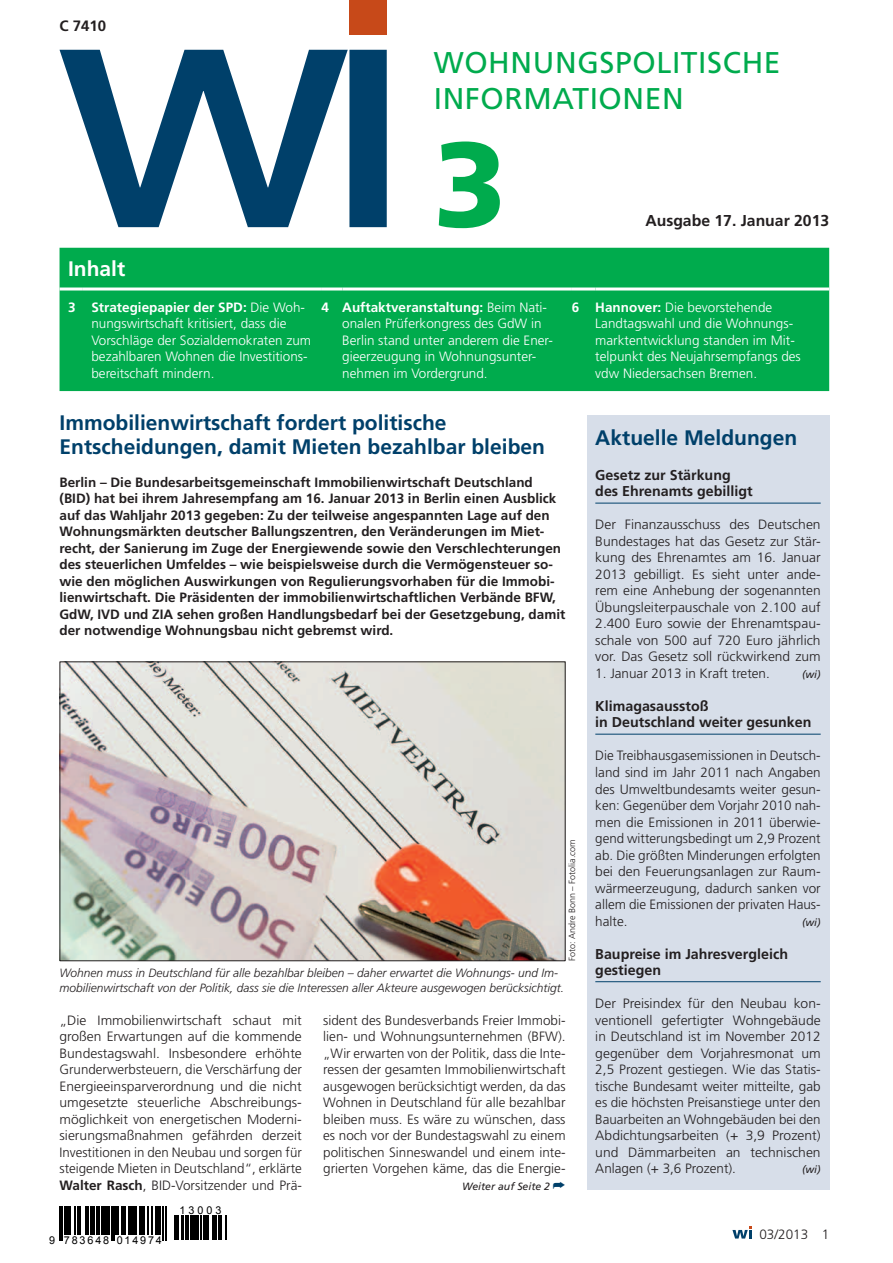
<style>
.page{position:relative;width:893px;height:1263px;background:#fff}
.page>*{position:absolute;margin:0;border:0;box-sizing:border-box;transform-origin:0 0}
.t1{font:900 120px "Frutiger";color:#00ab4d}
.t2{font:30px/36px "Frutiger";letter-spacing:.02em;color:#00ab4d}
.t3{font:700 21px/24px "Frutiger";color:#00406a}
.t4{font:700 21px "Frutiger";color:#fff}
.t5{font:700 15.75px "Frutiger";color:#231f20}
.t6{font:700 15px "Frutiger";color:#231f20}
.t7{font:700 14.25px/16.5px "Frutiger";color:#231f20}
.t8{font:300 13.5px/16.5px "Frutiger";color:#231f20;text-align:justify}
.t9{font:700 13.5px/16.5px "Frutiger";color:#231f20}
.t10{font:300 13.5px/16.5px "Frutiger";color:#fff}
.t11{font:italic 300 12px/15px "Frutiger";color:#231f20}
.t12{font:10.8px "Arial";letter-spacing:.17em;color:#000}
.t13{font:italic 10.5px "Frutiger";color:#231f20}
.t14{font:300 9px "Frutiger";color:#231f20}
.s1{font-weight:700}
.s2{color:#00406a}
</style>
<div class="page">
<div style="left:60px;top:248px;width:769px;height:143px;background:#00ab4d"></div>
<hr style="left:60px;top:287px;width:23px;height:3px;background:#fff">
<hr style="left:83px;top:287px;width:238px;height:3px;background:#fff">
<hr style="left:321px;top:287px;width:21px;height:3px;background:#fff">
<hr style="left:342px;top:287px;width:230px;height:3px;background:#fff">
<hr style="left:572px;top:287px;width:23px;height:3px;background:#fff">
<hr style="left:595px;top:287px;width:234px;height:3px;background:#fff">
<img style="left:62px;top:663px;width:502px;height:296px">
<div style="left:60px;top:661px;width:506px;height:300px;border:1px solid #231f20"></div>
<div style="left:587px;top:415px;width:242px;height:774px;background:#d7dee9"></div>
<hr style="left:595px;top:503px;width:226px;height:1px;background:#00406a">
<hr style="left:595px;top:734px;width:226px;height:1px;background:#00406a">
<hr style="left:595px;top:981px;width:226px;height:1px;background:#00406a">
<svg style="left:732px;top:1226px;width:20px;height:12px"></svg>
<hr style="left:60px;top:1206px;width:1px;height:34px;background:#000">
<hr style="left:62px;top:1206px;width:1px;height:34px;background:#000">
<hr style="left:64px;top:1206px;width:3px;height:28px;background:#000">
<hr style="left:69px;top:1206px;width:2px;height:28px;background:#000">
<svg style="left:74px;top:1206px;width:7px;height:28px"></svg>
<hr style="left:85px;top:1206px;width:2px;height:28px;background:#000">
<svg style="left:88px;top:1206px;width:1px;height:28px"></svg>
<hr style="left:90px;top:1206px;width:4px;height:28px;background:#000">
<hr style="left:97px;top:1206px;width:3px;height:28px;background:#000">
<svg style="left:101px;top:1206px;width:1px;height:28px"></svg>
<hr style="left:103px;top:1206px;width:3px;height:28px;background:#000">
<hr style="left:107px;top:1206px;width:3px;height:28px;background:#000">
<hr style="left:111px;top:1206px;width:1px;height:34px;background:#000">
<hr style="left:114px;top:1206px;width:1px;height:34px;background:#000">
<hr style="left:116px;top:1206px;width:3px;height:28px;background:#000">
<svg style="left:121px;top:1206px;width:1px;height:28px"></svg>
<hr style="left:124px;top:1206px;width:2px;height:28px;background:#000">
<hr style="left:128px;top:1206px;width:2px;height:28px;background:#000">
<hr style="left:131px;top:1206px;width:2px;height:28px;background:#000">
<hr style="left:134px;top:1206px;width:3px;height:28px;background:#000">
<hr style="left:139px;top:1206px;width:4px;height:28px;background:#000">
<svg style="left:144px;top:1206px;width:12px;height:28px"></svg>
<hr style="left:157px;top:1206px;width:4px;height:28px;background:#000">
<hr style="left:163px;top:1206px;width:1px;height:34px;background:#000">
<hr style="left:165px;top:1206px;width:1px;height:34px;background:#000">
<svg style="left:174px;top:1216px;width:1px;height:24px"></svg>
<hr style="left:176px;top:1216px;width:3px;height:24px;background:#000">
<hr style="left:181px;top:1216px;width:2px;height:24px;background:#000">
<svg style="left:185px;top:1216px;width:4px;height:24px"></svg>
<hr style="left:190px;top:1216px;width:4px;height:24px;background:#000">
<hr style="left:195px;top:1216px;width:2px;height:24px;background:#000">
<svg style="left:198px;top:1216px;width:3px;height:24px"></svg>
<hr style="left:203px;top:1216px;width:4px;height:24px;background:#000">
<svg style="left:208px;top:1216px;width:1px;height:24px"></svg>
<hr style="left:212px;top:1216px;width:3px;height:24px;background:#000">
<svg style="left:216px;top:1216px;width:11px;height:24px"></svg>
<svg style="left:60px;top:50px;width:327px;height:177px"></svg>
<div style="left:350px;top:0;width:37px;height:34px;background:#c74919"></div>
<p class="t6" style="left:60px;top:17px;width:48px">C 7410</p>
<h2 class="t2" style="left:434px;top:44px;width:348px">WOHNUNGSPOLITISCHE<br>I NFORMATIONEN</h2>
<h1 class="t1" style="left:434px;top:112px;width:75px">3</h1>
<p class="t5" style="left:645px;top:211px;width:185px">Ausgabe 17. Januar 2013</p>
<h3 class="t4" style="left:68px;top:257px;width:59px">Inhalt</h3>
<p class="t10" style="left:91px;top:299px;width:221px;text-indent:-23px"><span class="s1">3 Strategiepapier der SPD:</span> Die Woh&shy;nungswirtschaft kritisiert, dass die Vorschläge der Sozialdemokraten zum bezahlbaren Wohnen die Investitions&shy;bereitschaft mindern.</p>
<p class="t10" style="left:342px;top:299px;width:212px;text-indent:-21px"><span class="s1">4 Auftaktveranstaltung:</span> Beim Nati&shy;onalen Prüferkongress des GdW in<br>Berlin stand unter anderem die Ener&shy;gieerzeugung in Wohnungsunter&shy;nehmen im Vordergrund.</p>
<p class="t10" style="left:595px;top:299px;width:207px;text-indent:-23px"><span class="s1">6 Hannover:</span> Die bevorstehende<br>Landtagswahl und die Wohnungs&shy;marktentwicklung standen im Mit&shy;telpunkt des Neujahrsempfangs des vdw Niedersachsen Bremen.</p>
<h3 class="t3" style="left:60px;top:410px;width:487px">Immobilienwirtschaft fordert politische<br>Entscheidungen, damit Mieten bezahlbar bleiben</h3>
<p class="t9" style="left:60px;top:474px;width:507px">Berlin – Die Bundesarbeitsgemeinschaft Immobilienwirtschaft Deutschland (BID) hat bei ihrem Jahresempfang am 16. Januar 2013 in Berlin einen Ausblick auf das Wahljahr 2013 gegeben: Zu der teilweise angespannten Lage auf den Wohnungsmärkten deutscher Ballungszentren, den Veränderungen im Miet&shy;recht, der Sanierung im Zuge der Energiewende sowie den Verschlechterungen des steuerlichen Umfeldes – wie beispielsweise durch die Vermögensteuer so&shy;wie den möglichen Auswirkungen von Regulierungsvorhaben für die Immobi&shy;lienwirtschaft. Die Präsidenten der immobilienwirtschaftlichen Verbände BFW, GdW, IVD und ZIA sehen großen Handlungsbedarf bei der Gesetzgebung, damit der notwendige Wohnungsbau nicht gebremst wird.</p>
<p class="t14" style="left:567px;top:961px;width:123px;rotate:-90deg">Foto: Andre Bonn – Fotolia.com</p>
<p class="t11" style="left:60px;top:965px;width:506px">Wohnen muss in Deutschland für alle bezahlbar bleiben – daher erwartet die Wohnungs- und Im&shy;mobilienwirtschaft von der Politik, dass sie die Interessen aller Akteure ausgewogen berücksichtigt.</p>
<p class="t8" style="left:60px;top:1012px;width:244px">„Die Immobilienwirtschaft schaut mit großen Erwartungen auf die kommende Bundestagswahl. Insbesondere erhöhte Grunderwerbsteuern, die Verschärfung der Energieeinsparverordnung und die nicht umgesetzte steuerliche Abschreibungs&shy;möglichkeit von energetischen Moderni&shy;sierungsmaßnahmen gefährden derzeit Investitionen in den Neubau und sorgen für steigende Mieten in Deutschland“, erklärte <span class="s1">Walter Rasch</span>, BID-Vorsitzender und Prä-</p>
<p class="t8" style="left:323px;top:1012px;width:244px">sident des Bundesverbands Freier Immobi&shy;lien- und Wohnungsunternehmen (BFW). „Wir erwarten von der Politik, dass die Inte&shy;ressen der gesamten Immobilienwirtschaft ausgewogen berücksichtigt werden, da das Wohnen in Deutschland für alle bezahlbar bleiben muss. Es wäre zu wünschen, dass es noch vor der Bundestagswahl zu einem politischen Sinneswandel und einem inte&shy;grierten Vorgehen käme, das die Energie-</p>
<p class="t13" style="left:462px;top:1180px;width:105px">Weiter auf Seite 2 <span class="s2">➦</span></p>
<p class="t12" style="left:49px;top:1233px;width:114px">9 783648 014974</p>
<p class="t12" style="left:180px;top:1203px;width:43px">13003</p>
<h3 class="t3" style="left:595px;top:426px;width:203px">Aktuelle Meldungen</h3>
<p class="t7" style="left:595px;top:467px;width:159px">Gesetz zur Stärkung des Ehrenamts gebilligt</p>
<p class="t8" style="left:595px;top:517px;width:227px">Der Finanzausschuss des Deutschen Bundestages hat das Gesetz zur Stär&shy;kung des Ehrenamtes am 16. Januar 2013 gebilligt. Es sieht unter ande&shy;rem eine Anhebung der sogenannten Übungsleiterpauschale von 2.100 auf 2.400 Euro sowie der Ehrenamtspau&shy;schale von 500 auf 720 Euro jährlich vor. Das Gesetz soll rückwirkend zum</p>
<p class="t8" style="left:595px;top:665px;width:176px">1. Januar 2013 in Kraft treten.</p>
<p class="t13" style="left:802px;top:668px;width:20px">(wi)</p>
<p class="t7" style="left:595px;top:698px;width:218px">Klimagasausstoß<br>in Deutschland weiter gesunken</p>
<p class="t8" style="left:595px;top:748px;width:227px">Die Treibhausgasemissionen in Deutsch&shy;land sind im Jahr 2011 nach Angaben des Umweltbundesamts weiter gesun&shy;ken: Gegenüber dem Vorjahr 2010 nah&shy;men die Emissionen in 2011 überwie&shy;gend witterungsbedingt um 2,9 Prozent ab. Die größten Minderungen erfolgten bei den Feuerungsanlagen zur Raum&shy;wärmeerzeugung, dadurch sanken vor allem die Emissionen der privaten Haus&shy;halte.</p>
<p class="t13" style="left:802px;top:916px;width:20px">(wi)</p>
<p class="t7" style="left:595px;top:945px;width:194px">Baupreise im Jahresvergleich gestiegen</p>
<p class="t8" style="left:595px;top:995px;width:227px">Der Preisindex für den Neubau kon&shy;ventionell gefertigter Wohngebäude in Deutschland ist im November 2012 gegenüber dem Vorjahresmonat um 2,5 Prozent gestiegen. Wie das Statis&shy;tische Bundesamt weiter mitteilte, gab es die höchsten Preisanstiege unter den Bauarbeiten an Wohngebäuden bei den Abdichtungsarbeiten (+ 3,9 Prozent) und Dämmarbeiten an technischen Anlagen (+ 3,6 Prozent).</p>
<p class="t13" style="left:802px;top:1163px;width:20px">(wi)</p>
<p class="t8" style="left:759px;top:1226px;width:71px">03/2013 1</p>
</div>
